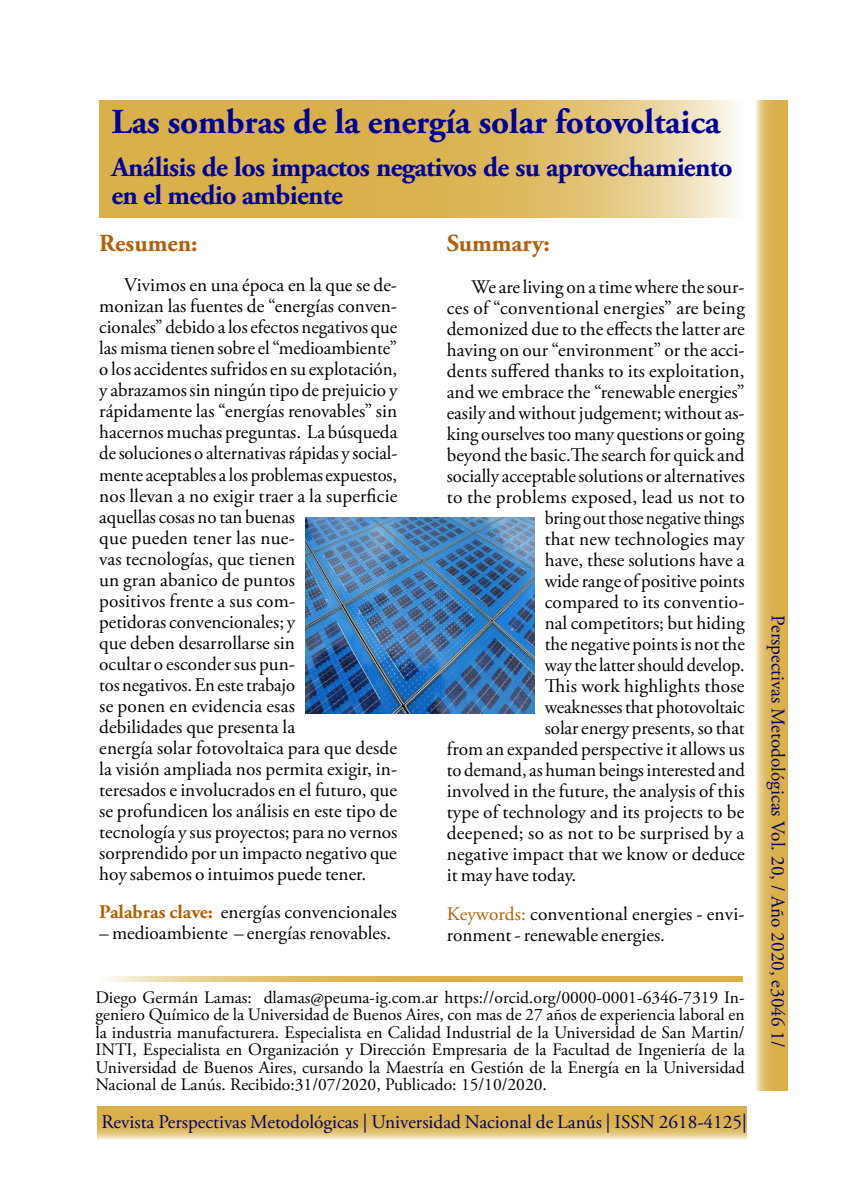
<style>
.page{position:relative;width:844px;height:1191px;background:#fff}
.page>*{position:absolute;margin:0;border:0;box-sizing:border-box;transform-origin:0 0}
.t1{font:700 35px "Adobe Garamond Pro";letter-spacing:-.005em;color:#009}
.t2{font:700 28px/28px "Adobe Garamond Pro";letter-spacing:-.025em;color:#009}
.t3{font:700 24.5px "Adobe Garamond Pro";color:#b45f06}
.t4{font:19.25px/21px "Adobe Garamond Pro";color:#000}
.t5{font:19.25px "Adobe Garamond Pro";color:#000064}
.t6{font:19.25px "Adobe Garamond Pro";color:#000;scale:.93 1}
.t7{font:19.25px "Adobe Garamond Pro";color:#000;scale:.95 1}
.t8{font:17.5px/17.5px "Adobe Garamond Pro";color:#000;text-align:justify}
.s1{font-weight:700;color:#b45f06}
.s2{color:#b45f06}
</style>
<div class="page">
<svg style="left:756px;top:100px;width:31px;height:990px;background:#dfbb65"></svg>
<svg style="left:97px;top:1106px;width:649px;height:33px;background:#deba61"></svg>
<svg style="left:99px;top:100px;width:639px;height:118px;background:#dfbb65"></svg>
<svg style="left:105px;top:976px;width:637px;height:5px;background:#dfbc66"></svg>
<img style="left:305px;top:517px;width:229px;height:196px">
<h1 class="t1" style="left:111px;top:101px;width:610px">Las sombras de la energía solar fotovoltaica</h1>
<h2 class="t2" style="left:111px;top:153px;width:622px">Análisis de los impactos negativos de su aprovechamiento en el medio ambiente</h2>
<p class="t3" style="left:99px;top:229px;width:100px">Resumen:</p>
<p class="t4" style="left:99px;top:275px;width:299px;text-indent:25px">Vivimos en una época en la que se de&shy;monizan las fuentes de “energías conven&shy;cionales” debido a los efectos negativos que las misma tienen sobre el “medioambiente” o los accidentes sufridos en su explotación, y abrazamos sin ningún tipo de prejuicio y rápidamente las “energías renovables” sin hacernos muchas preguntas. La búsqueda de soluciones o alternativas rápidas y social&shy;mente aceptables a los problemas expuestos, nos llevan a no exigir traer a la superficie aquellas cosas no tan buenas<br>que pueden tener las nue-<br>vas tecnologías, que tienen<br>un gran abanico de puntos<br>positivos frente a sus com-<br>petidoras convencionales; y<br>que deben desarrollarse sin<br>ocultar o esconder sus pun-<br>tos negativos. En este trabajo<br>se ponen en evidencia esas<br>debilidades que presenta la<br>energía solar fotovoltaica para que desde la visión ampliada nos permita exigir, in&shy;teresados e involucrados en el futuro, que se profundicen los análisis en este tipo de tecnología y sus proyectos; para no vernos sorprendido por un impacto negativo que hoy sabemos o intuimos puede tener.</p>
<p class="t4" style="left:99px;top:902px;width:299px"><span class="s1">Palabras clave:</span> energías convencionales</p>
<p class="t4" style="left:99px;top:923px;width:293px">– medioambiente – energías renovables.</p>
<p class="t3" style="left:446px;top:229px;width:105px">Summary:</p>
<p class="t4" style="left:471px;top:277px;width:274px">We are living on a time where the sour-</p>
<p class="t4" style="left:446px;top:298px;width:299px">ces of “conventional energies” are being</p>
<p class="t4" style="left:446px;top:319px;width:299px">demonized due to the effects the latter are</p>
<p class="t4" style="left:446px;top:340px;width:299px">having on our “environment” or the acci-</p>
<p class="t4" style="left:446px;top:361px;width:299px">dents suffered thanks to its exploitation,</p>
<p class="t4" style="left:446px;top:382px;width:299px">and we embrace the “renewable energies”</p>
<p class="t4" style="left:446px;top:403px;width:299px">easily and without judgement; without as-</p>
<p class="t4" style="left:446px;top:424px;width:299px">king ourselves too many questions or going</p>
<p class="t4" style="left:446px;top:445px;width:299px">beyond the basic.The search for quick and</p>
<p class="t4" style="left:446px;top:466px;width:299px">socially acceptable solutions or alternatives</p>
<p class="t4" style="left:446px;top:487px;width:299px">to the problems exposed, lead us not to</p>
<p class="t6" style="left:544px;top:506px;width:216px">bring out those negative things</p>
<p class="t4" style="left:544px;top:529px;width:201px">that new technologies may</p>
<p class="t4" style="left:544px;top:550px;width:201px">have, these solutions have a</p>
<p class="t4" style="left:544px;top:571px;width:201px">wide range of positive points</p>
<p class="t4" style="left:544px;top:592px;width:201px">compared to its conventio-</p>
<p class="t4" style="left:544px;top:613px;width:201px">nal competitors; but hiding</p>
<p class="t4" style="left:544px;top:634px;width:201px">the negative points is not the</p>
<p class="t7" style="left:544px;top:653px;width:212px">way the latter should develop.</p>
<p class="t4" style="left:544px;top:676px;width:201px">This work highlights those</p>
<p class="t4" style="left:544px;top:697px;width:201px">weaknesses that photovoltaic</p>
<p class="t4" style="left:544px;top:718px;width:201px">solar energy presents, so that</p>
<p class="t4" style="left:446px;top:739px;width:299px">from an expanded perspective it allows us</p>
<p class="t4" style="left:446px;top:760px;width:299px">to demand, as human beings interested and</p>
<p class="t4" style="left:446px;top:781px;width:299px">involved in the future, the analysis of this</p>
<p class="t4" style="left:446px;top:802px;width:299px">type of technology and its projects to be</p>
<p class="t4" style="left:446px;top:823px;width:299px">deepened; so as not to be surprised by a</p>
<p class="t4" style="left:446px;top:844px;width:299px">negative impact that we know or deduce</p>
<p class="t4" style="left:446px;top:865px;width:131px">it may have today.</p>
<p class="t4" style="left:446px;top:904px;width:299px"><span class="s2">Keywords:</span> conventional energies - envi&shy;ronment - renewable energies.</p>
<p class="t8" style="left:95px;top:989px;width:650px">Diego Germán Lamas: dlamas@peuma-ig.com.ar https://orcid.org/0000-0001-6346-7319 In&shy;geniero Químico de la Universidad de Buenos Aires, con mas de 27 años de experiencia laboral en la industria manufacturera. Especialista en Calidad Industrial de la Universidad de San Martin/ INTI, Especialista en Organización y Dirección Empresaria de la Facultad de Ingeniería de la Universidad de Buenos Aires, cursando la Maestría en Gestión de la Energía en la Universidad Nacional de Lanús. Recibido:31/07/2020, Publicado: 15/10/2020.</p>
<p class="t5" style="left:101px;top:1110px;width:646px">Revista Perspectivas Metodológicas | Universidad Nacional de Lanús | ISSN 2618-4125|</p>
<p class="t5" style="left:789px;top:615px;width:433px;rotate:90deg">Perspectivas Metodológicas Vol. 20, / Año 2020, e3046 1/</p>
</div>
